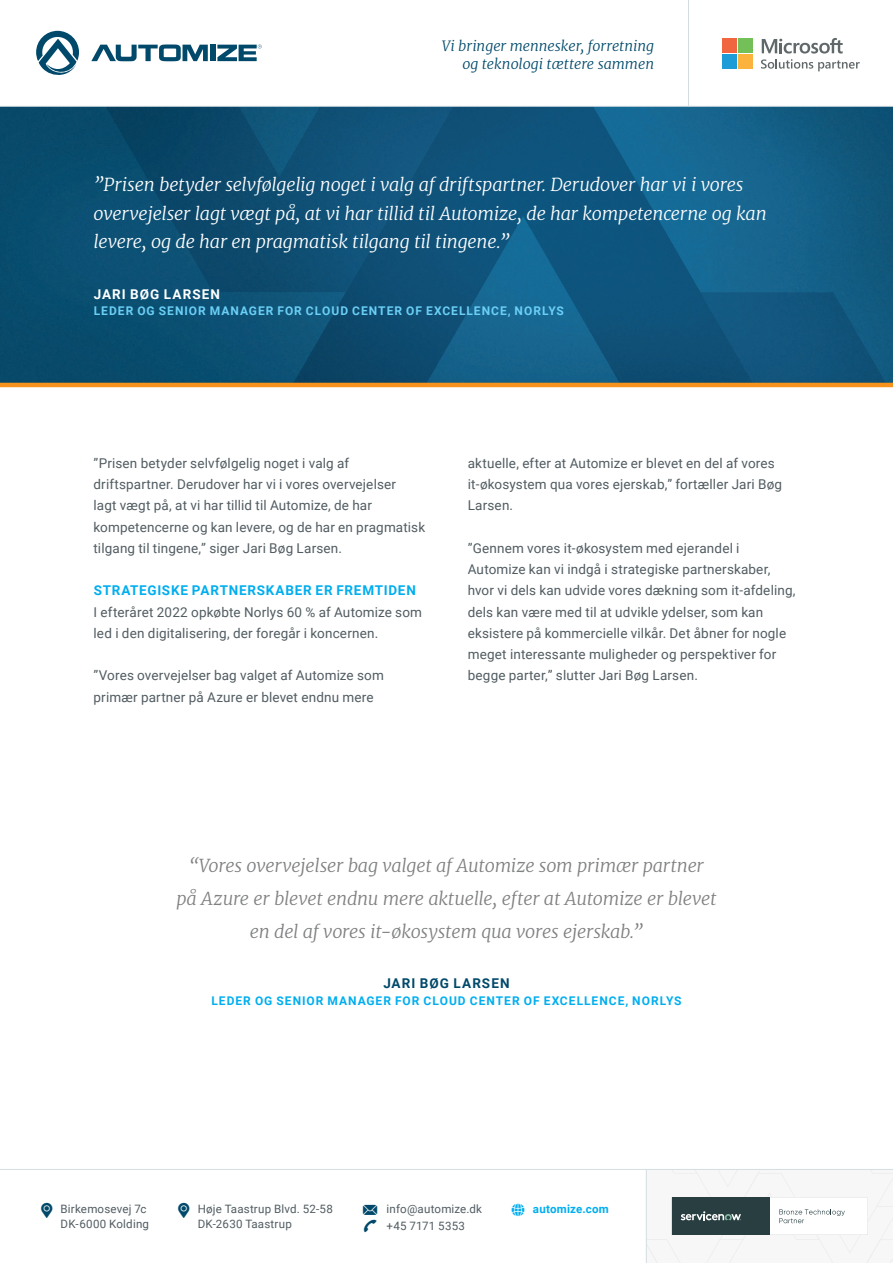
<style>
.page{position:relative;width:893px;height:1263px;background:#fff}
.page>*{position:absolute;margin:0;border:0;box-sizing:border-box;transform-origin:0 0}
.t1{font:italic 300 18px/28.5px "Merriweather";letter-spacing:-.015em;color:#fff}
.t2{font:italic 300 18px/33px "Merriweather";letter-spacing:-.015em;color:#7f8082;text-align:center}
.t3{font:italic 300 14.25px/18px "Merriweather";letter-spacing:-.005em;color:#01496a;text-align:right}
.t4{font:13.5px/21.3px "Roboto";letter-spacing:.01em;color:#515c61}
.t5{font:700 13.5px "Roboto";letter-spacing:.055em;color:#00aeef}
.t6{font:700 13.5px "Roboto";letter-spacing:.08em;color:#fff}
.t7{font:700 13.5px "Roboto";letter-spacing:.08em;color:#01496a}
.t8{font:700 12px "Roboto";letter-spacing:.085em;color:#6bcff6}
.t9{font:700 12px "Roboto";letter-spacing:.085em;color:#00aeef}
.t10{font:11.55px/14.9px "Roboto";letter-spacing:.015em;color:#515c61}
.t11{font:700 11.55px "Roboto";letter-spacing:.015em;color:#00aeef}
.s1{color:#01496a}
</style>
<div class="page">
<div style="left:0;top:292px;width:235px;height:91px;background:#084c6e"></div>
<svg style="left:0;top:107px;width:235px;height:185px;background:#094b6d"></svg>
<svg style="left:811px;top:107px;width:82px;height:276px;background:#11577d"></svg>
<svg style="left:235px;top:107px;width:576px;height:276px;background:#11577f"></svg>
<hr style="left:0;top:1169px;width:893px;height:1px;background:#d4dee1">
<hr style="left:646px;top:1169px;width:1px;height:94px;background:#d4dee1">
<svg style="left:647px;top:1170px;width:246px;height:93px"></svg>
<hr style="left:0;top:106px;width:893px;height:1px;background:#d4dee1">
<svg style="left:36px;top:31px;width:43px;height:44px"></svg>
<svg style="left:91px;top:44px;width:117px;height:17px"></svg>
<div style="left:211px;top:45px;width:5px;height:16px;background:#01496a"></div>
<svg style="left:217px;top:45px;width:45px;height:16px"></svg>
<div style="left:722px;top:38px;width:14px;height:14px;background:#f0663e"></div>
<div style="left:738px;top:38px;width:15px;height:14px;background:#73c058"></div>
<div style="left:722px;top:54px;width:14px;height:14px;background:#1c9dd8"></div>
<div style="left:738px;top:54px;width:15px;height:14px;background:#fcb33d"></div>
<svg style="left:761px;top:38px;width:99px;height:33px"></svg>
<hr style="left:688px;top:0;width:1px;height:106px;background:#d4dee1">
<hr style="left:0;top:383px;width:893px;height:4px;background:#f7931d">
<p class="t3" style="left:442px;top:37px;width:214px">Vi bringer mennesker, forretning og teknologi tættere sammen</p>
<h1 class="t1" style="left:94px;top:170px;width:675px">”Prisen betyder selvfølgelig noget i valg af driftspartner. Derudover har vi i vores overvejelser lagt vægt på, at vi har tillid til Automize, de har kompetencerne og kan levere, og de har en pragmatisk tilgang til tingene.”</h1>
<p class="t6" style="left:94px;top:285px;width:128px">JARI BØG LARSEN</p>
<p class="t8" style="left:94px;top:303px;width:472px">LEDER OG SENIOR MANAGER FOR CLOUD CENTER OF EXCELLENCE, NORLYS</p>
<p class="t4" style="left:94px;top:452px;width:333px">”Prisen betyder selvfølgelig noget i valg af driftspartner. Derudover har vi i vores overvejelser<br>lagt vægt på, at vi har tillid til Automize, de har kompetencerne og kan levere, og de har en pragmatisk tilgang til tingene,” siger Jari Bøg Larsen.</p>
<p class="t5" style="left:94px;top:581px;width:324px">STRATEGISKE PARTNERSKABER ER FREMTIDEN</p>
<p class="t4" style="left:94px;top:601px;width:330px">I efteråret 2022 opkøbte Norlys 60 % af Automize som led i den digitalisering, der foregår i koncernen.</p>
<p class="t4" style="left:94px;top:664px;width:292px">”Vores overvejelser bag valget af Automize som primær partner på Azure er blevet endnu mere</p>
<p class="t4" style="left:468px;top:452px;width:316px">aktuelle, efter at Automize er blevet en del af vores it-økosystem qua vores ejerskab,” fortæller Jari Bøg<br>Larsen.</p>
<p class="t4" style="left:468px;top:537px;width:329px">”Gennem vores it-økosystem med ejerandel i Automize kan vi indgå i strategiske partnerskaber, hvor vi dels kan udvide vores dækning som it-afdeling, dels kan være med til at udvikle ydelser, som kan eksistere på kommercielle vilkår. Det åbner for nogle meget interessante muligheder og perspektiver for begge parter,” slutter Jari Bøg Larsen.</p>
<h1 class="t2" style="left:176px;top:848px;width:542px">“Vores overvejelser bag valget af Automize som primær partner<br>på Azure er blevet endnu mere aktuelle, efter at Automize er blevet en del af vores it-økosystem qua vores ejerskab.”</h1>
<p class="t7" style="left:383px;top:974px;width:128px">JARI BØG LARSEN</p>
<p class="t9" style="left:211px;top:992px;width:472px">LEDER OG SENIOR MANAGER FOR CLOUD CENTER OF EXCELLENCE, NORLYS</p>
<p class="t10" style="left:61px;top:1201px;width:87px">Birkemosevej 7c</p>
<p class="t10" style="left:387px;top:1201px;width:97px">info@automize.dk</p>
<p class="t10" style="left:61px;top:1216px;width:90px">DK-6000 Kolding</p>
<p class="t10" style="left:198px;top:1201px;width:137px">Høje Taastrup Blvd. 52-58<br>DK-2630 Taastrup</p>
<p class="t11" style="left:533px;top:1201px;width:77px">automize.com</p>
<p class="t10" style="left:362px;top:1218px;width:104px"><span class="s1">❖</span> +45 7171 5353</p>
</div>
